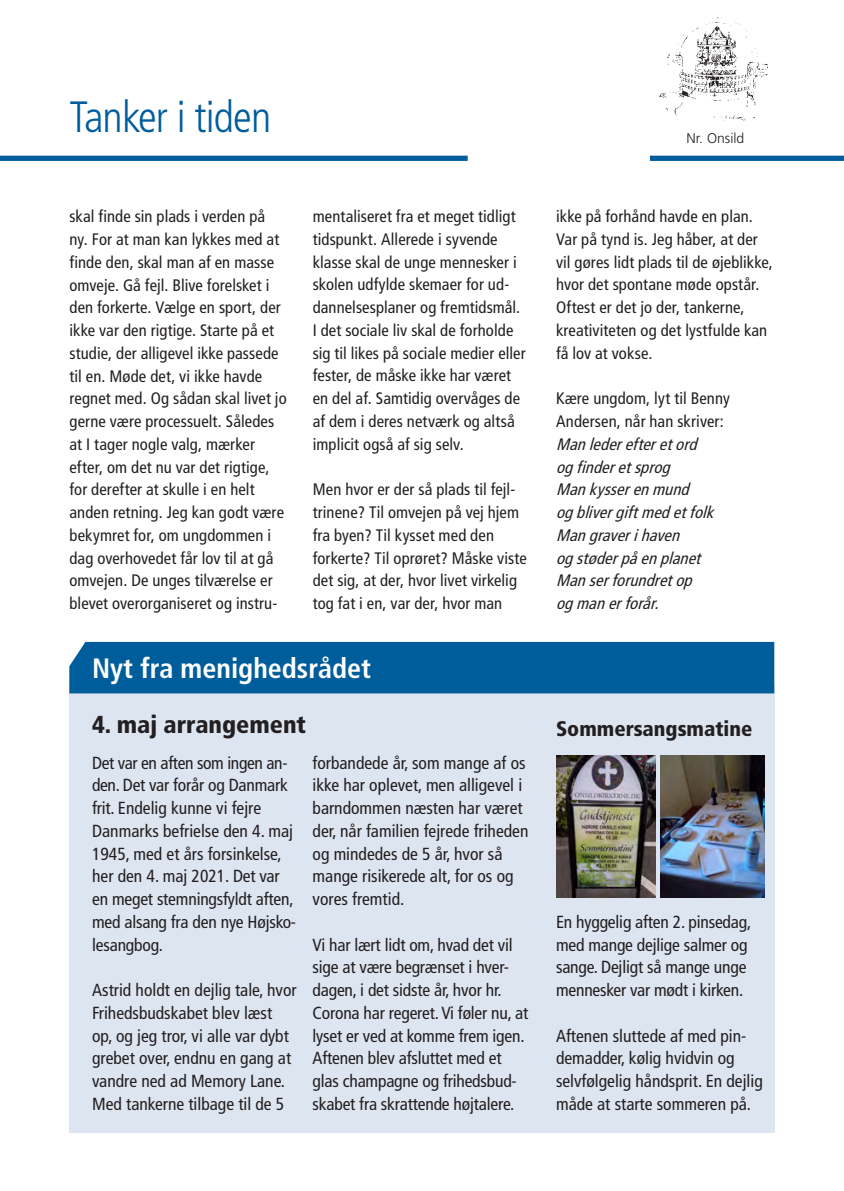
<style>
.page{position:relative;width:844px;height:1191px;background:#fff}
.page>*{position:absolute;margin:0;border:0;box-sizing:border-box;transform-origin:0 0}
.t1{font:300 condensed 43.75px "Frutiger";letter-spacing:-.02em;color:#005d9c}
.t2{font:700 condensed 28px "Frutiger";color:#fff}
.t3{font:900 condensed 24.5px "Frutiger";color:#231f20}
.t4{font:900 condensed 21px "Frutiger";color:#231f20}
.t5{font:condensed 17.5px/22.8px "Frutiger";color:#231f20}
.t6{font:condensed 16.62px/22.8px "Frutiger";letter-spacing:.005em;color:#231f20}
.t7{font:italic condensed 16.62px/22.8px "Frutiger";color:#231f20}
.t8{font:300 14px "Frutiger";color:#231f20}
</style>
<div class="page">
<div style="left:649px;top:156px;width:194px;height:5px;background:#005d9c"></div>
<div style="left:0;top:156px;width:467px;height:5px;background:#005d9c"></div>
<img style="left:659px;top:17px;width:109px;height:104px">
<div style="left:69px;top:684px;width:705px;height:448px;background:#dde5f1"></div>
<div style="left:69px;top:642px;width:705px;height:51px;background:#005d9c"></div>
<img style="left:660px;top:755px;width:104px;height:142px">
<img style="left:556px;top:755px;width:99px;height:142px">
<h1 class="t1" style="left:69px;top:92px;width:203px">Tanker i tiden</h1>
<p class="t6" style="left:69px;top:205px;width:219px">skal finde sin plads i verden på ny. For at man kan lykkes med at finde den, skal man af en masse omveje. Gå fejl. Blive forelsket i den forkerte. Vælge en sport, der ikke var den rigtige. Starte på et studie, der alligevel ikke passede til en. Møde det, vi ikke havde regnet med. Og sådan skal livet jo gerne være processuelt. Således at I tager nogle valg, mærker efter, om det nu var det rigtige, for derefter at skulle i en helt anden retning. Jeg kan godt være bekymret for, om ungdommen i dag overhovedet får lov til at gå omvejen. De unges tilværelse er blevet overorganiseret og instru-</p>
<p class="t6" style="left:313px;top:205px;width:214px">mentaliseret fra et meget tidligt tidspunkt. Allerede i syvende klasse skal de unge mennesker i skolen udfylde skemaer for ud&shy;dannelsesplaner og fremtidsmål.<br>I det sociale liv skal de forholde sig til likes på sociale medier eller fester, de måske ikke har været en del af. Samtidig overvåges de af dem i deres netværk og altså implicit også af sig selv.</p>
<p class="t6" style="left:313px;top:478px;width:215px">Men hvor er der så plads til fejl&shy;trinene? Til omvejen på vej hjem fra byen? Til kysset med den forkerte? Til oprøret? Måske viste det sig, at der, hvor livet virkelig tog fat i en, var der, hvor man</p>
<h2 class="t2" style="left:92px;top:652px;width:280px">Nyt fra menighedsrådet</h2>
<p class="t8" style="left:686px;top:130px;width:59px">Nr. Onsild</p>
<p class="t6" style="left:556px;top:205px;width:218px">ikke på forhånd havde en plan.<br>Var på tynd is. Jeg håber, at der vil gøres lidt plads til de øjeblikke, hvor det spontane møde opstår.<br>Oftest er det jo der, tankerne, kreativiteten og det lystfulde kan få lov at vokse.</p>
<p class="t6" style="left:556px;top:387px;width:175px">Kære ungdom, lyt til Benny<br>Andersen, når han skriver:</p>
<p class="t7" style="left:556px;top:433px;width:164px">Manlederefteretord ogfinderetsprog<br>Mankysserenmund ogblivergiftmedetfolk<br>Mangraverihaven ogstøderpåenplanet<br>Manserforundretop ogmanerforår.</p>
<h3 class="t3" style="left:92px;top:710px;width:215px">4. maj arrangement</h3>
<p class="t4" style="left:556px;top:716px;width:198px">Sommersangsmatine</p>
<p class="t5" style="left:92px;top:751px;width:205px">Det var en aften som ingen an&shy;den. Det var forår og Danmark frit. Endelig kunne vi fejre<br>Danmarks befrielse den 4. maj<br>1945, med et års forsinkelse, her den 4. maj 2021. Det var en meget stemningsfyldt aften, med alsang fra den nye Højsko&shy;lesangbog.</p>
<p class="t5" style="left:92px;top:978px;width:206px">Astrid holdt en dejlig tale, hvor<br>Frihedsbudskabet blev læst op, og jeg tror, vi alle var dybt grebet over, endnu en gang at vandre ned ad Memory Lane.<br>Med tankerne tilbage til de 5</p>
<p class="t5" style="left:312px;top:751px;width:217px">forbandede år, som mange af os ikke har oplevet, men alligevel i barndommen næsten har været der, når familien fejrede friheden og mindedes de 5 år, hvor så mange risikerede alt, for os og vores fremtid.</p>
<p class="t5" style="left:312px;top:933px;width:217px">Vi har lært lidt om, hvad det vil sige at være begrænset i hver&shy;dagen, i det sidste år, hvor hr.<br>Corona har regeret. Vi føler nu, at lyset er ved at komme frem igen.<br>Aftenen blev afsluttet med et glas champagne og frihedsbud&shy;skabet fra skrattende højtalere.</p>
<p class="t5" style="left:556px;top:910px;width:197px">En hyggelig aften 2. pinsedag, med mange dejlige salmer og sange. Dejligt så mange unge mennesker var mødt i kirken.</p>
<p class="t5" style="left:556px;top:1024px;width:208px">Aftenen sluttede af med pin&shy;demadder, kølig hvidvin og selvfølgelig håndsprit. En dejlig måde at starte sommeren på.</p>
</div>
